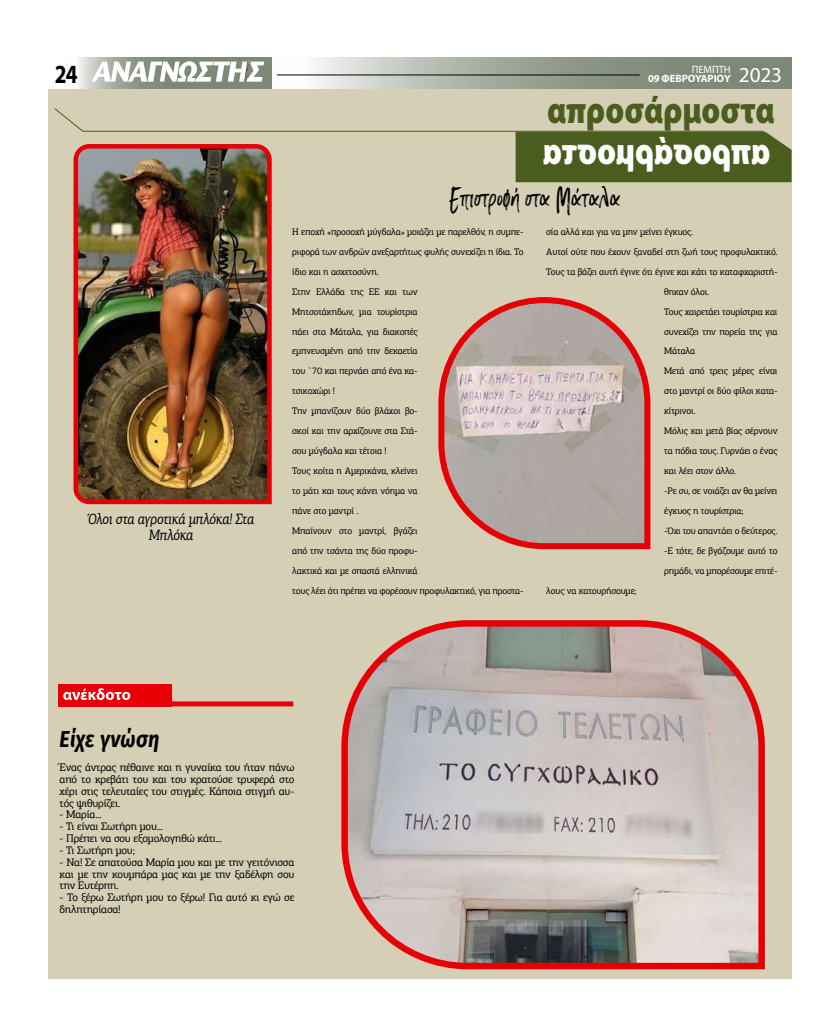
<style>
.page{position:relative;width:823px;height:1035px;background:#fff}
.page>*{position:absolute;margin:0;border:0;box-sizing:border-box;transform-origin:0 0}
.t1{font:900 38.4px "Myriad Pro";color:#4b5d1e;scale:.83 1}
.t2{font:27px "Black Diamond";color:#000;scale:.88 1}
.t3{font:700 26.3px "Myriad Pro";color:#000;scale:.81 1}
.t4{font:italic 700 23px "Fira Sans";letter-spacing:.02em;color:#000;scale:.86 1}
.t5{font:italic 15px/15.8px "PF Agora Slab Pro";letter-spacing:-.02em;color:#000;text-align:center;scale:.89 1}
.t6{font:11px/11.8px "PF Agora Slab Pro";letter-spacing:-.02em;color:#000;text-align:justify}
.t7{font:700 10.6px/9.4px "Myriad Pro";letter-spacing:-.01em;color:#fff}
.t8{font:9.5px/19.9px "PF Agora Slab Pro";letter-spacing:-.02em;color:#000}
.s1{font-weight:400}
.s2{font-weight:400;font-size:21.3px}
</style>
<div class="page">
<svg style="left:78px;top:58px;width:193px;height:31px;background:#97a092"></svg>
<svg style="left:277px;top:58px;width:514px;height:31px;background:#a3aa9e"></svg>
<svg style="left:91px;top:61px;width:173px;height:21px"></svg>
<hr style="left:277px;top:75px;width:362px;height:1px;background:#000">
<div style="left:48px;top:89px;width:743px;height:889px;background:#d4cfb5"></div>
<div style="left:58px;top:684px;width:113px;height:22px;background:#e60005"></div>
<svg style="left:63px;top:688px;width:67px;height:12px"></svg>
<div style="left:171px;top:701px;width:122px;height:5px;background:#e60005"></div>
<img style="left:73px;top:182px;width:199px;height:323px">
<svg style="left:341px;top:620px;width:424px;height:350px"></svg>
<svg style="left:438px;top:297px;width:213px;height:253px"></svg>
<svg style="left:54px;top:108px;width:737px;height:74px"></svg>
<h3 class="t3" style="left:55px;top:57px;width:29px">24</h3>
<p class="t7" style="left:647px;top:64px;width:135px;text-indent:44px"><span class="s1">ΠΕΜΠΤΗ<br></span>09 ΦΕΒΡΟΥΑΡΙΟΥ <span class="s2">2023</span></p>
<h1 class="t1" style="left:547px;top:84px;width:275px">απροσάρμοστα</h1>
<h3 class="t5" style="left:88px;top:511px;width:188px">Όλοι στα αγροτικά μπλόκα! Στα<br>Μπλόκα</h3>
<h2 class="t2" style="left:449px;top:181px;width:196px">Επιστροφή στα Μάταλα</h2>
<p class="t8" style="left:292px;top:222px;width:233px">Η εποχή «προσοχή μύγδαλα» μοιάζει με παρελθόν, η συμπε&shy;ριφορά των ανδρών ανεξαρτήτως φυλής συνεχίζει η ίδια. Το ίδιο και η ασχετοσύνη.<br>Στην Ελλάδα της ΕΕ και των<br>Μητσοτάκηδων, μια τουρίστρια<br>πάει στα Μάταλα, για διακοπές<br>εμπνευσμένη από την δεκαετία<br>του `70 και περνάει από ένα κα-<br>τσικοχώρι !<br>Την μπανίζουν δύο βλάχοι βο-<br>σκοί και την αρχίζουνε στα Στά-<br>σου μύγδαλα και τέτοια !<br>Τους κοίτα η Αμερικάνα, κλείνει<br>το μάτι και τους κάνει νόημα να<br>πάνε στο μαντρί .<br>Μπαίνουν στο μαντρί, βγάζει<br>από την τσάντα της δύο προφυ-<br>λακτικά και με σπαστά ελληνικά<br>τους λέει ότι πρέπει να φορέσουν προφυλακτικό, για προστα-</p>
<p class="t8" style="left:546px;top:222px;width:148px">σία αλλά και για να μην μείνει έγκυος.</p>
<p class="t8" style="left:546px;top:241px;width:233px">Αυτοί ούτε που έχουν ξαναδεί στη ζωή τους προφυλακτικό.</p>
<p class="t8" style="left:546px;top:261px;width:233px">Τους τα βάζει αυτή έγινε ότι έγινε και κάτι το καταφχαριστή-</p>
<p class="t8" style="left:663px;top:281px;width:46px">θηκαν όλοι.</p>
<p class="t8" style="left:663px;top:301px;width:115px">Τους χαιρετάει τουρίστρια και</p>
<p class="t8" style="left:663px;top:321px;width:115px">συνεχίζει την πορεία της για</p>
<p class="t8" style="left:663px;top:341px;width:33px">Μάταλα</p>
<p class="t8" style="left:663px;top:361px;width:115px">Μετά από τρεις μέρες είναι</p>
<p class="t8" style="left:663px;top:381px;width:115px">στο μαντρί οι δύο φίλοι κατα-</p>
<p class="t8" style="left:663px;top:401px;width:33px">κίτρινοι.</p>
<p class="t8" style="left:663px;top:421px;width:115px">Μόλις και μετά βίας σέρνουν</p>
<p class="t8" style="left:663px;top:441px;width:115px">τα πόδια τους. Γυρνάει ο ένας</p>
<p class="t8" style="left:663px;top:461px;width:73px">και λέει στον άλλο.</p>
<p class="t8" style="left:663px;top:481px;width:115px">-Ρε συ, σε νοιάζει αν θα μείνει</p>
<p class="t8" style="left:663px;top:501px;width:81px">έγκυος η τουρίστρια;</p>
<p class="t8" style="left:663px;top:521px;width:115px">-Όχι του απαντάει ο δεύτερος.</p>
<p class="t8" style="left:663px;top:540px;width:115px">-Ε τότε, δε βγάζουμε αυτό το</p>
<p class="t8" style="left:663px;top:560px;width:115px">ρημάδι, να μπορέσουμε επιτέ-</p>
<p class="t8" style="left:546px;top:580px;width:92px">λους να κατουρήσουμε;</p>
<h3 class="t4" style="left:60px;top:720px;width:117px">Είχε γνώση</h3>
<p class="t6" style="left:60px;top:761px;width:236px">Ένας άντρας πέθαινε και η γυναίκα του ήταν πάνω από το κρεβάτι του και του κρατούσε τρυφερά στο χέρι στις τελευταίες του στιγμές. Κάποια στιγμή αυ&shy;τός ψιθυρίζει.</p>
<p class="t6" style="left:60px;top:808px;width:44px">- Μαρία...</p>
<p class="t6" style="left:60px;top:820px;width:105px">- Τι είναι Σωτήρη μου...</p>
<p class="t6" style="left:60px;top:832px;width:164px">- Πρέπει να σου εξομολογηθώ κάτι...</p>
<p class="t6" style="left:60px;top:844px;width:77px">- Τι Σωτήρη μου;</p>
<p class="t6" style="left:60px;top:856px;width:236px">- Να! Σε απατούσα Μαρία μου και με την γειτόνισσα και με την κουμπάρα μας και με την ξαδέλφη σου την Ευτέρπη.</p>
<p class="t6" style="left:60px;top:891px;width:236px">- Το ξέρω Σωτήρη μου το ξέρω! Για αυτό κι εγώ σε δηλητηρίασα!</p>
</div>
